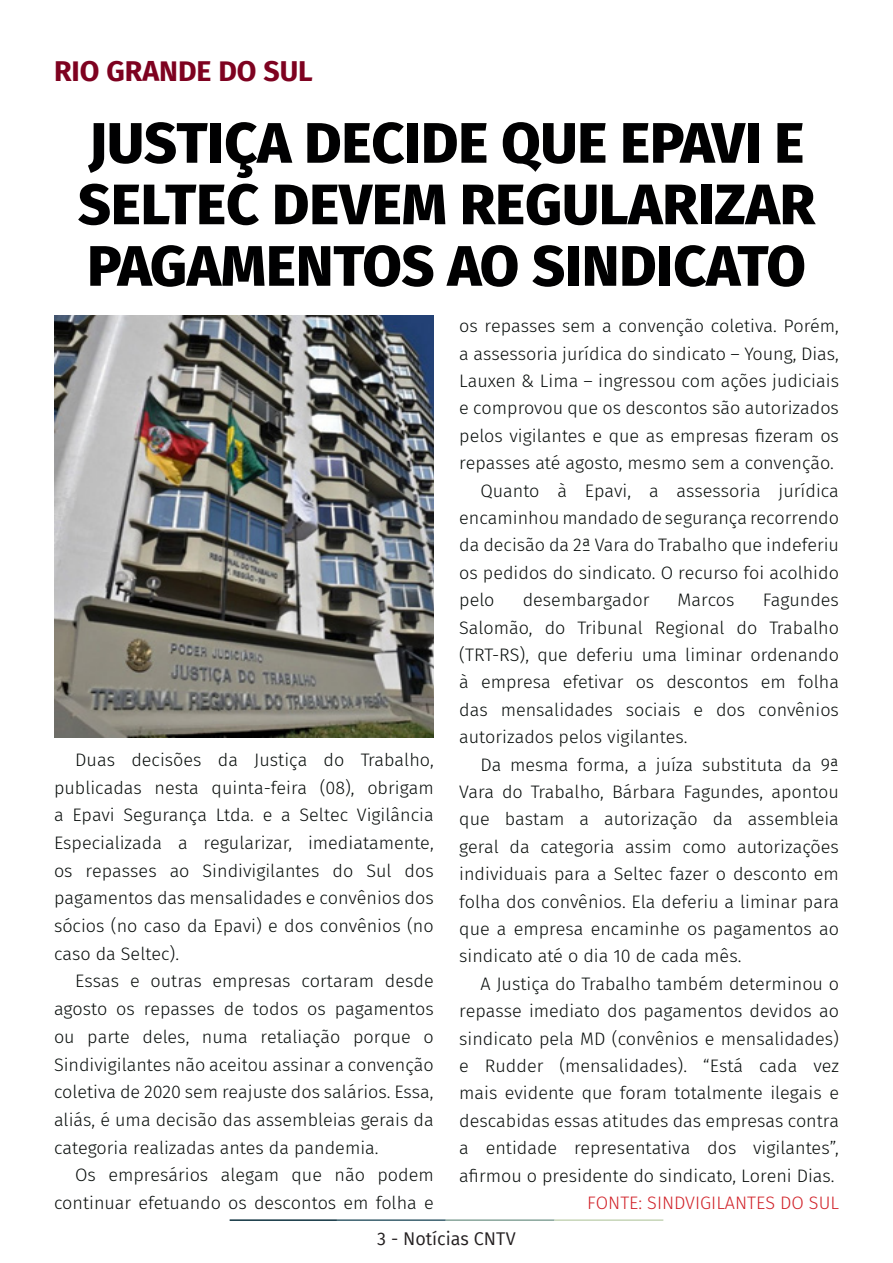
<style>
.page{position:relative;width:893px;height:1263px;background:#fff}
.page>*{position:absolute;margin:0;border:0;box-sizing:border-box;transform-origin:0 0}
.t1{font:800 57px/61.5px "Fira Sans";color:#000001}
.t2{font:700 28.5px "Fira Sans";color:#7e0220}
.t3{font:300 18px/27.5px "Fira Sans";color:#080d0b;text-align:justify}
.t4{font:300 18px "Fira Sans";color:#d1232a}
.t5{font:18px "Fira Sans";color:#231f20}
</style>
<div class="page">
<hr style="left:230px;top:1219px;width:107px;height:2px;background:#0e323f">
<hr style="left:337px;top:1219px;width:109px;height:2px;background:#3a5f6d">
<hr style="left:446px;top:1219px;width:109px;height:2px;background:#87a59a">
<hr style="left:555px;top:1219px;width:108px;height:2px;background:#c6d5b7">
<img style="left:54px;top:315px;width:380px;height:423px">
<p class="t2" style="left:54px;top:47px;width:260px">RIO GRANDE DO SUL</p>
<p class="t1" style="left:78px;top:107px;width:739px">JUSTIÇA DECIDE QUE EPAVI E<br>SELTEC DEVEM REGULARIZAR<br>PAGAMENTOS AO SINDICATO</p>
<p class="t3" style="left:54px;top:746px;width:381px;text-indent:21px">Duas decisões da Justiça do Trabalho, publicadas nesta quinta-feira (08), obrigam a Epavi Segurança Ltda. e a Seltec Vigilância Especializada a regularizar, imediatamente, os repasses ao Sindivigilantes do Sul dos pagamentos das mensalidades e convênios dos sócios (no caso da Epavi) e dos convênios (no caso da Seltec).</p>
<p class="t3" style="left:54px;top:967px;width:381px;text-indent:21px">Essas e outras empresas cortaram desde agosto os repasses de todos os pagamentos ou parte deles, numa retaliação porque o Sindivigilantes não aceitou assinar a convenção coletiva de 2020 sem reajuste dos salários. Essa, aliás, é uma decisão das assembleias gerais da categoria realizadas antes da pandemia.</p>
<p class="t3" style="left:54px;top:1161px;width:381px;text-align:right">Os empresários alegam que não podem continuar efetuando os descontos em folha e</p>
<p class="t3" style="left:459px;top:312px;width:381px">os repasses sem a convenção coletiva. Porém, a assessoria jurídica do sindicato – Young, Dias, Lauxen &amp; Lima – ingressou com ações judiciais e comprovou que os descontos são autorizados pelos vigilantes e que as empresas fizeram os repasses até agosto, mesmo sem a convenção.</p>
<p class="t3" style="left:459px;top:476px;width:381px;text-indent:21px">Quanto à Epavi, a assessoria jurídica encaminhou mandado de segurança recorrendo da decisão da 2ª Vara do Trabalho que indeferiu os pedidos do sindicato. O recurso foi acolhido pelo</p>
<p class="t3" style="left:459px;top:586px;width:381px;text-indent:303px">Fagundes Salomão, do Tribunal Regional do Trabalho (TRT-RS), que deferiu uma liminar ordenando à empresa efetivar os descontos em folha das mensalidades sociais e dos convênios autorizados pelos vigilantes.</p>
<p class="t3" style="left:459px;top:750px;width:381px;text-indent:21px">Da mesma forma, a juíza substituta da 9ª Vara do Trabalho, Bárbara Fagundes, apontou que bastam a autorização da assembleia geral da categoria assim como autorizações individuais para a Seltec fazer o desconto em folha dos convênios. Ela deferiu a liminar para que a empresa encaminhe os pagamentos ao sindicato até o dia 10 de cada mês.</p>
<p class="t3" style="left:459px;top:970px;width:381px;text-indent:21px">A Justiça do Trabalho também determinou o repasse imediato dos pagamentos devidos ao sindicato pela MD (convênios e mensalidades) e Rudder (mensalidades). “Está cada vez mais evidente que foram totalmente ilegais e descabidas essas atitudes das empresas contra a entidade representativa dos vigilantes”, afirmou o presidente do sindicato, Loreni Dias.</p>
<p class="t4" style="left:587px;top:1190px;width:253px">FONTE: SINDVIGILANTES DO SUL</p>
<p class="t3" style="left:523px;top:586px;width:128px">desembargador</p>
<p class="t3" style="left:677px;top:586px;width:59px">Marcos</p>
<p class="t5" style="left:377px;top:1225px;width:140px">3 - Notícias CNTV</p>
</div>
